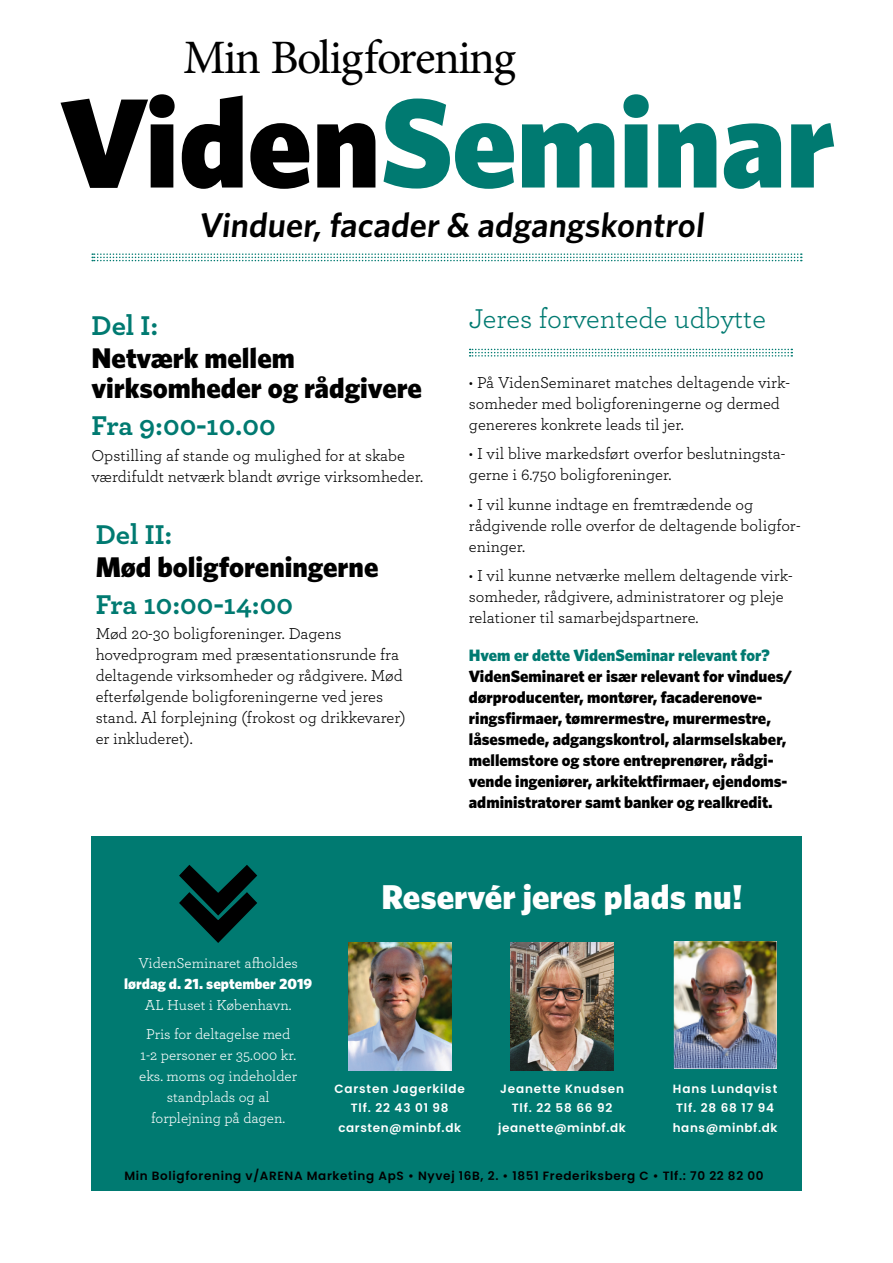
<style>
.page{position:relative;width:893px;height:1263px;background:#fff}
.page>*{position:absolute;margin:0;border:0;box-sizing:border-box;transform-origin:0 0}
.t1{font:900 127.5px "Whitney";letter-spacing:-.005em;color:#007a71}
.t2{font:48px "Minion Pro";letter-spacing:-.035em;color:#000}
.t3{font:600 34.5px "Whitney";color:#000}
.t4{font:900 34.5px "Whitney";color:#fff}
.t5{font:900 28.5px/30px "Whitney";color:#000}
.t6{font:700 28.5px "Archer";color:#007a71}
.t7{font:28.5px "Archer";color:#007a71}
.t8{font:16.5px/21px "Archer";color:#000}
.t9{font:900 16.5px/21px "Whitney";color:#000}
.t10{font:900 16.5px "Whitney";color:#007a71}
.t11{font:15px/21px "Archer";color:#fff}
.t12{font:900 15px "Whitney";color:#fff}
.t13{font:600 12px/19.5px "Poppins";letter-spacing:.07em;color:#fff;text-align:center}
.t14{font:600 12px "Poppins";letter-spacing:.055em;color:#000}
.s1{color:#000}
</style>
<div class="page">
<div style="left:91px;top:837px;width:710px;height:354px;background:#007a71"></div>
<svg style="left:179px;top:865px;width:78px;height:78px"></svg>
<svg style="left:470px;top:349px;width:322px;height:8px"></svg>
<svg style="left:92px;top:253px;width:710px;height:8px"></svg>
<img style="left:674px;top:941px;width:102px;height:127px">
<img style="left:511px;top:943px;width:102px;height:127px">
<img style="left:348px;top:943px;width:103px;height:127px">
<h2 class="t2" style="left:183px;top:25px;width:334px">Min Boligforening</h2>
<h1 class="t1" style="left:60px;top:57px;width:776px"><span class="s1">Viden</span>Seminar</h1>
<h3 class="t3" style="left:199px;top:202px;width:511px">Vinduer, facader &amp; adgangskontrol</h3>
<h3 class="t6" style="left:91px;top:303px;width:68px">Del I:</h3>
<h3 class="t5" style="left:91px;top:342px;width:332px">Netværk mellem virksomheder og rådgivere</h3>
<h3 class="t6" style="left:91px;top:403px;width:186px">Fra 9:00-10.00</h3>
<p class="t8" style="left:91px;top:444px;width:333px">Opstilling af stande og mulighed for at skabe værdifuldt netværk blandt øvrige virksomheder.</p>
<h3 class="t6" style="left:96px;top:512px;width:78px">Del II:</h3>
<h3 class="t5" style="left:96px;top:551px;width:284px">Mød boligforeningerne</h3>
<h3 class="t6" style="left:96px;top:582px;width:199px">Fra 10:00-14:00</h3>
<p class="t8" style="left:96px;top:623px;width:311px">Mød 20-30 boligforeninger. Dagens hovedprogram med præsentationsrunde fra deltagende virksomheder og rådgivere. Mød efterfølgende boligforeningerne ved jeres stand. Al forplejning (frokost og drikkevarer) er inkluderet).</p>
<h3 class="t7" style="left:469px;top:299px;width:299px">Jeres forventede udbytte</h3>
<p class="t8" style="left:469px;top:371px;width:323px">• På VidenSeminaret matches deltagende virk&shy;somheder med boligforeningerne og dermed genereres konkrete leads til jer.</p>
<p class="t8" style="left:469px;top:442px;width:318px">• I vil blive markedsført overfor beslutningsta&shy;gerne i 6.750 boligforeninger.</p>
<p class="t8" style="left:469px;top:493px;width:333px">• I vil kunne indtage en fremtrædende og rådgivende rolle overfor de deltagende boligfor&shy;eninger.</p>
<p class="t8" style="left:469px;top:564px;width:325px">• I vil kunne netværke mellem deltagende virk&shy;somheder, rådgivere, administratorer og pleje relationer til samarbejdspartnere.</p>
<p class="t10" style="left:469px;top:644px;width:302px">Hvem er dette VidenSeminar relevant for?</p>
<p class="t9" style="left:469px;top:665px;width:325px">VidenSeminaret er især relevant for vindues/ dørproducenter, montører, facaderenove&shy;ringsfirmaer, tømrermestre, murermestre, låsesmede, adgangskontrol, alarmselskaber, mellemstore og store entreprenører, rådgi&shy;vende ingeniører, arkitektfirmaer, ejendoms&shy;administratorer samt banker og realkredit.</p>
<h3 class="t4" style="left:381px;top:874px;width:363px">Reservér jeres plads nu!</h3>
<p class="t11" style="left:138px;top:951px;width:161px">VidenSeminaret afholdes</p>
<p class="t12" style="left:124px;top:973px;width:190px">lørdag d. 21. september 2019</p>
<p class="t11" style="left:145px;top:989px;width:148px;line-height:29.5px">AL Huset i København.<br>Pris for deltagelse med</p>
<p class="t11" style="left:139px;top:1044px;width:159px;text-align:center">1-2 personer er 35.000 kr. eks. moms og indeholder standplads og al forplejning på dagen.</p>
<p class="t13" style="left:334px;top:1079px;width:132px">Carsten Jagerkilde<br>Tlf. 22 43 01 98 carsten@minbf.dk</p>
<p class="t13" style="left:673px;top:1079px;width:106px;text-align:left">Hans Lundqvist<br>Tlf. 28 68 17 94 hans@minbf.dk</p>
<p class="t13" style="left:498px;top:1079px;width:129px">Jeanette Knudsen<br>Tlf. 22 58 66 92 jeanette@minbf.dk</p>
<p class="t14" style="left:124px;top:1168px;width:641px">Min Boligforening v/ARENA Marketing ApS • Nyvej 16B, 2. • 1851 Frederiksberg C • Tlf.: 70 22 82 00</p>
</div>
